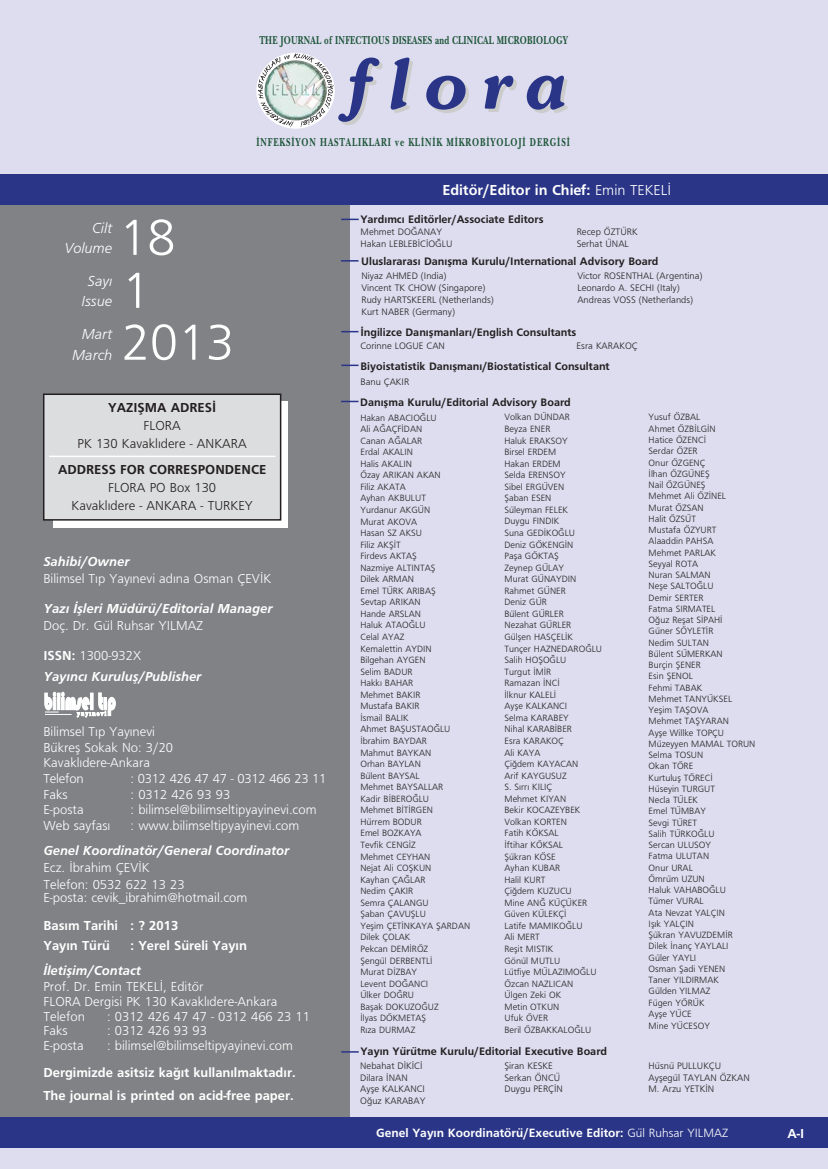
<style>
.page{position:relative;width:828px;height:1169px;background:#fff}
.page>*{position:absolute;margin:0;border:0;box-sizing:border-box;transform-origin:0 0}
.t1{font:italic 600 67.5px "Souvenir";letter-spacing:.195em;color:#2a3587}
.t2{font:300 52.5px/52.3px "Frutiger";color:#fff}
.t3{font:700 15px "Frutiger";color:#fff}
.t4{font:italic 300 15px/20.2px "Frutiger";color:#fff;text-align:right}
.t5{font:300 13.5px/15.6px "Frutiger";color:#fff}
.t6{font:italic 700 13.5px/21.3px "Frutiger";color:#fff}
.t7{font:700 13.5px/19.5px "Frutiger";color:#fff}
.t8{font:300 13.5px/18px "Frutiger";color:#231f20;text-align:center}
.t9{font:700 13.5px "Frutiger";color:#231f20}
.t10{font:700 12.45px "Frutiger";color:#fff}
.t11{font:700 12px "New Baskerville";letter-spacing:.025em;color:#1d5437;scale:.7 1}
.t12{font:700 12px "New Baskerville";letter-spacing:.105em;color:#1d5437;scale:.7 1}
.t13{font:700 11.25px "Frutiger";color:#231f20}
.t14{font:300 9.75px/12px "Frutiger";color:#231f20}
.t15{font:300 9.45px/11.6px "Frutiger";color:#231f20}
.s1{font-style:normal}
.s2{font-weight:300;font-style:normal}
.s3{font-weight:300}
</style>
<div class="page">
<div style="left:0;top:0;width:828px;height:1168px;background:#ddddef"></div>
<div style="left:0;top:203px;width:350px;height:918px;background:#808285"></div>
<div style="left:0;top:1117px;width:828px;height:31px;background:#2a3587"></div>
<div style="left:0;top:174px;width:828px;height:31px;background:#2a3587"></div>
<svg style="left:341px;top:401px;width:18px;height:1px"></svg>
<svg style="left:341px;top:260px;width:18px;height:1px"></svg>
<svg style="left:341px;top:219px;width:18px;height:1px"></svg>
<svg style="left:341px;top:331px;width:17px;height:1px"></svg>
<svg style="left:341px;top:364px;width:18px;height:2px"></svg>
<svg style="left:341px;top:1051px;width:18px;height:1px"></svg>
<svg style="left:45px;top:692px;width:71px;height:25px"></svg>
<svg style="left:258px;top:53px;width:76px;height:74px"></svg>
<img style="left:264px;top:60px;width:63px;height:61px;border-radius:50%">
<svg style="left:54px;top:400px;width:234px;height:127px;background:#ededed"></svg>
<div style="left:44px;top:394px;width:237px;height:126px;background:#dcddde"></div>
<hr style="left:49px;top:455px;width:226px;height:2px;background:#fff">
<div style="left:43px;top:393px;width:238px;height:127px;border:2px solid #231f20"></div>
<p class="t11" style="left:259px;top:36px;width:443px">THE JOURNAL of INFECTIOUS DISEASES and CLINICAL MICROBIOLOGY</p>
<h1 class="t1" style="left:342px;top:57px;width:224px">flora</h1>
<p class="t12" style="left:256px;top:137px;width:450px">İNFEKSİYON HASTALIKLARI ve KLİNİK MİKROBİYOLOJİ DERGİSİ</p>
<h3 class="t4" style="left:64px;top:219px;width:49px">Cilt<br>Volume</h3>
<h3 class="t4" style="left:82px;top:272px;width:32px;text-align:center">Say›<br>Issue</h3>
<h3 class="t4" style="left:72px;top:325px;width:41px">Mart<br>March</h3>
<h2 class="t2" style="left:119px;top:215px;width:117px">18<br>1<br>2013</h2>
<h3 class="t9" style="left:108px;top:402px;width:110px">YAZIfiMA ADRES‹</h3>
<h3 class="t8" style="left:78px;top:417px;width:171px">FLORA<br>PK 130 Kavakl›dere - ANKARA</h3>
<h3 class="t9" style="left:58px;top:465px;width:210px">ADDRESS FOR CORRESPONDENCE</h3>
<h3 class="t8" style="left:72px;top:480px;width:183px">FLORA PO Box 130<br>Kavakl›dere - ANKARA - TURKEY</h3>
<h3 class="t6" style="left:43px;top:552px;width:87px">Sahibi/Owner</h3>
<h3 class="t5" style="left:43px;top:572px;width:229px">Bilimsel T›p Yay›nevi ad›na Osman ÇEV‹K</h3>
<h3 class="t6" style="left:43px;top:599px;width:231px">Yaz› ‹flleri Müdürü/Editorial Manager</h3>
<h3 class="t5" style="left:43px;top:619px;width:161px">Doç. Dr. Gül Ruhsar YILMAZ</h3>
<h3 class="t6" style="left:43px;top:646px;width:159px"><span class="s1">ISSN:</span> <span class="s2">1300-932X<br></span>Yay›nc› Kurulufl/Publisher</h3>
<h3 class="t5" style="left:43px;top:725px;width:131px">Bilimsel T›p Yay›nevi<br>Bükrefl Sokak No: 3/20<br>Kavakl›dere-Ankara<br>Telefon</h3>
<h3 class="t5" style="left:131px;top:771px;width:197px">: 0312 426 47 47 - 0312 466 23 11</h3>
<h3 class="t5" style="left:43px;top:787px;width:26px">Faks</h3>
<h3 class="t5" style="left:131px;top:787px;width:101px">: 0312 426 93 93</h3>
<h3 class="t5" style="left:43px;top:803px;width:42px">E-posta</h3>
<h3 class="t5" style="left:131px;top:803px;width:187px">: bilimsel@bilimseltipyayinevi.com</h3>
<h3 class="t5" style="left:43px;top:818px;width:68px">Web sayfas›</h3>
<h3 class="t5" style="left:131px;top:818px;width:170px">: www.bilimseltipyayinevi.com</h3>
<h3 class="t6" style="left:43px;top:841px;width:247px">Genel Koordinatör/General Coordinator</h3>
<h3 class="t5" style="left:43px;top:860px;width:143px;line-height:17px">Ecz. ‹brahim ÇEV‹K<br>Telefon: 0532 622 13 23</h3>
<h3 class="t5" style="left:43px;top:891px;width:206px">E-posta: cevik_ibrahim@hotmail.com</h3>
<h3 class="t7" style="left:43px;top:917px;width:136px">Bas›m Tarihi : ? 2013<br>Yay›n Türü</h3>
<h3 class="t7" style="left:131px;top:936px;width:118px">: Yerel Süreli Yay›n</h3>
<h3 class="t6" style="left:43px;top:961px;width:99px">‹letiflim/Contact</h3>
<h3 class="t5" style="left:43px;top:980px;width:236px;line-height:14.7px">Prof. Dr. Emin TEKEL‹, Editör<br>FLORA Dergisi PK 130 Kavakl›dere-Ankara<br>Telefon</h3>
<h3 class="t5" style="left:107px;top:1009px;width:204px">: 0312 426 47 47 - 0312 466 23 11</h3>
<h3 class="t5" style="left:43px;top:1023px;width:26px">Faks</h3>
<h3 class="t5" style="left:107px;top:1023px;width:101px">: 0312 426 93 93</h3>
<h3 class="t5" style="left:43px;top:1038px;width:42px">E-posta</h3>
<h3 class="t5" style="left:107px;top:1038px;width:187px">: bilimsel@bilimseltipyayinevi.com</h3>
<h3 class="t7" style="left:43px;top:1061px;width:254px;line-height:23.4px">Dergimizde asitsiz ka¤›t kullan›lmaktad›r.<br>The journal is printed on acid-free paper.</h3>
<h3 class="t3" style="left:442px;top:184px;width:230px">Editör/Editor in Chief: <span class="s3">Emin TEKEL‹</span></h3>
<p class="t13" style="left:360px;top:215px;width:185px">Yard›mc› Editörler/Associate Editors</p>
<p class="t14" style="left:361px;top:227px;width:93px">Mehmet DO⁄ANAY<br>Hakan LEBLEB‹C‹O⁄LU</p>
<p class="t14" style="left:577px;top:227px;width:63px">Recep ÖZTÜRK<br>Serhat ÜNAL</p>
<p class="t13" style="left:361px;top:257px;width:299px">Uluslararas› Dan›flma Kurulu/International Advisory Board</p>
<p class="t14" style="left:361px;top:270px;width:134px">Niyaz AHMED (India)<br>Vincent TK CHOW (Singapore)<br>Rudy HARTSKEERL (Netherlands)<br>Kurt NABER (Germany)</p>
<p class="t14" style="left:577px;top:270px;width:127px">Victor ROSENTHAL (Argentina)<br>Leonardo A. SECHI (Italy)<br>Andreas VOSS (Netherlands)</p>
<p class="t13" style="left:361px;top:327px;width:217px">‹ngilizce Dan›flmanlar›/English Consultants</p>
<p class="t14" style="left:360px;top:340px;width:86px">Corinne LOGUE CAN</p>
<p class="t14" style="left:577px;top:340px;width:63px">Esra KARAKOÇ</p>
<p class="t13" style="left:361px;top:362px;width:251px">Biyoistatistik Dan›flman›/Biostatistical Consultant</p>
<p class="t14" style="left:361px;top:376px;width:50px">Banu ÇAKIR</p>
<p class="t13" style="left:360px;top:397px;width:212px">Dan›flma Kurulu/Editorial Advisory Board</p>
<p class="t15" style="left:360px;top:412px;width:111px">Hakan ABACIO⁄LU<br>Ali A⁄AÇF‹DAN<br>Canan A⁄ALAR<br>Erdal AKALIN<br>Halis AKALIN<br>Özay ARIKAN AKAN<br>Filiz AKATA<br>Ayhan AKBULUT<br>Yurdanur AKGÜN<br>Murat AKOVA<br>Hasan SZ AKSU<br>Filiz AKfi‹T<br>Firdevs AKTAfi<br>Nazmiye ALTINTAfi<br>Dilek ARMAN<br>Emel TÜRK ARIBAfi<br>Sevtap ARIKAN<br>Hande ARSLAN<br>Haluk ATAO⁄LU<br>Celal AYAZ<br>Kemalettin AYDIN<br>Bilgehan AYGEN<br>Selim BADUR<br>Hakk› BAHAR<br>Mehmet BAKIR<br>Mustafa BAKIR<br>‹smail BALIK<br>Ahmet BAfiUSTAO⁄LU ‹brahim BAYDAR<br>Mahmut BAYKAN<br>Orhan BAYLAN<br>Bülent BAYSAL<br>Mehmet BAYSALLAR<br>Kadir B‹BERO⁄LU<br>Mehmet B‹T‹RGEN<br>Hürrem BODUR<br>Emel BOZKAYA<br>Tevfik CENG‹Z<br>Mehmet CEYHAN<br>Nejat Ali COfiKUN<br>Kayhan ÇA⁄LAR<br>Nedim ÇAKIR<br>Semra ÇALANGU<br>fiaban ÇAVUfiLU<br>Yeflim ÇET‹NKAYA fiARDAN<br>Dilek ÇOLAK<br>Pekcan DEM‹RÖZ<br>fiengül DERBENTL‹<br>Murat D‹ZBAY<br>Levent DO⁄ANCI<br>Ülker DO⁄RU<br>Baflak DOKUZO⁄UZ<br>‹lyas DÖKMETAfi<br>R›za DURMAZ</p>
<p class="t15" style="left:505px;top:412px;width:99px">Volkan DÜNDAR<br>Beyza ENER<br>Haluk ERAKSOY<br>Birsel ERDEM<br>Hakan ERDEM<br>Selda ERENSOY<br>Sibel ERGÜVEN<br>fiaban ESEN<br>Süleyman FELEK<br>Duygu FINDIK<br>Suna GED‹KO⁄LU<br>Deniz GÖKENG‹N<br>Pafla GÖKTAfi<br>Zeynep GÜLAY<br>Murat GÜNAYDIN<br>Rahmet GÜNER<br>Deniz GÜR<br>Bülent GÜRLER<br>Nezahat GÜRLER<br>Gülflen HASÇEL‹K<br>Tunçer HAZNEDARO⁄LU<br>Salih HOfiO⁄LU<br>Turgut ‹M‹R<br>Ramazan ‹NC‹<br>‹lknur KALEL‹<br>Ayfle KALKANCI<br>Selma KARABEY<br>Nihal KARAB‹BER<br>Esra KARAKOÇ<br>Ali KAYA<br>Çi¤dem KAYACAN<br>Arif KAYGUSUZ<br>S. S›rr› KILIÇ<br>Mehmet KIYAN<br>Bekir KOCAZEYBEK<br>Volkan KORTEN<br>Fatih KÖKSAL<br>‹ftihar KÖKSAL<br>fiükran KÖSE<br>Ayhan KUBAR<br>Halil KURT<br>Çi¤dem KUZUCU<br>Mine AN⁄ KÜÇÜKER<br>Güven KÜLEKÇ‹<br>Latife MAMIKO⁄LU<br>Ali MERT<br>Reflit MISTIK<br>Gönül MUTLU<br>Lütfiye MÜLAZIMO⁄LU<br>Özcan NAZLICAN<br>Ülgen Zeki OK<br>Metin OTKUN<br>Ufuk ÖVER<br>Beril ÖZBAKKALO⁄LU</p>
<p class="t15" style="left:649px;top:412px;width:108px">Yusuf ÖZBAL<br>Ahmet ÖZB‹LG‹N<br>Hatice ÖZENC‹<br>Serdar ÖZER<br>Onur ÖZGENÇ<br>‹lhan ÖZGÜNEfi<br>Nail ÖZGÜNEfi<br>Mehmet Ali ÖZ‹NEL<br>Murat ÖZSAN<br>Halit ÖZSÜT<br>Mustafa ÖZYURT<br>Alaaddin PAHSA<br>Mehmet PARLAK<br>Seyyal ROTA<br>Nuran SALMAN<br>Nefle SALTO⁄LU<br>Demir SERTER<br>Fatma SIRMATEL<br>O¤uz Reflat S‹PAH‹<br>Güner SÖYLET‹R<br>Nedim SULTAN<br>Bülent SÜMERKAN<br>Burçin fiENER<br>Esin fiENOL<br>Fehmi TABAK<br>Mehmet TANYÜKSEL<br>Yeflim TAfiOVA<br>Mehmet TAfiYARAN<br>Ayfle Willke TOPÇU<br>Müzeyyen MAMAL TORUN<br>Selma TOSUN<br>Okan TÖRE<br>Kurtulufl TÖREC‹<br>Hüseyin TURGUT<br>Necla TÜLEK<br>Emel TÜMBAY<br>Sevgi TÜRET<br>Salih TÜRKO⁄LU<br>Sercan ULUSOY<br>Fatma ULUTAN<br>Onur URAL<br>Ömrüm UZUN<br>Haluk VAHABO⁄LU<br>Tümer VURAL<br>Ata Nevzat YALÇIN<br>Ifl›k YALÇIN<br>fiükran YAVUZDEM‹R<br>Dilek ‹nanç YAYLALI<br>Güler YAYLI<br>Osman fiadi YENEN<br>Taner YILDIRMAK<br>Gülden YILMAZ<br>Fügen YÖRÜK<br>Ayfle YÜCE<br>Mine YÜCESOY</p>
<p class="t13" style="left:360px;top:1046px;width:248px">Yay›n Yürütme Kurulu/Editorial Executive Board</p>
<p class="t14" style="left:360px;top:1061px;width:67px;line-height:11.6px">Nebahat D‹K‹C‹<br>Dilara ‹NAN<br>Ayfle KALKANCI<br>O¤uz KARABAY</p>
<p class="t14" style="left:504px;top:1061px;width:60px;line-height:11.6px">fiiran KESKE<br>Serkan ÖNCÜ<br>Duygu PERÇ‹N</p>
<p class="t14" style="left:649px;top:1061px;width:103px;line-height:11.6px">Hüsnü PULLUKÇU<br>Ayflegül TAYLAN ÖZKAN<br>M. Arzu YETK‹N</p>
<h3 class="t10" style="left:376px;top:1128px;width:354px">Genel Yay›n Koordinatörü/Executive Editor: <span class="s3">Gül Ruhsar YILMAZ</span></h3>
<h3 class="t7" style="left:787px;top:1124px;width:18px">A-I</h3>
</div>
